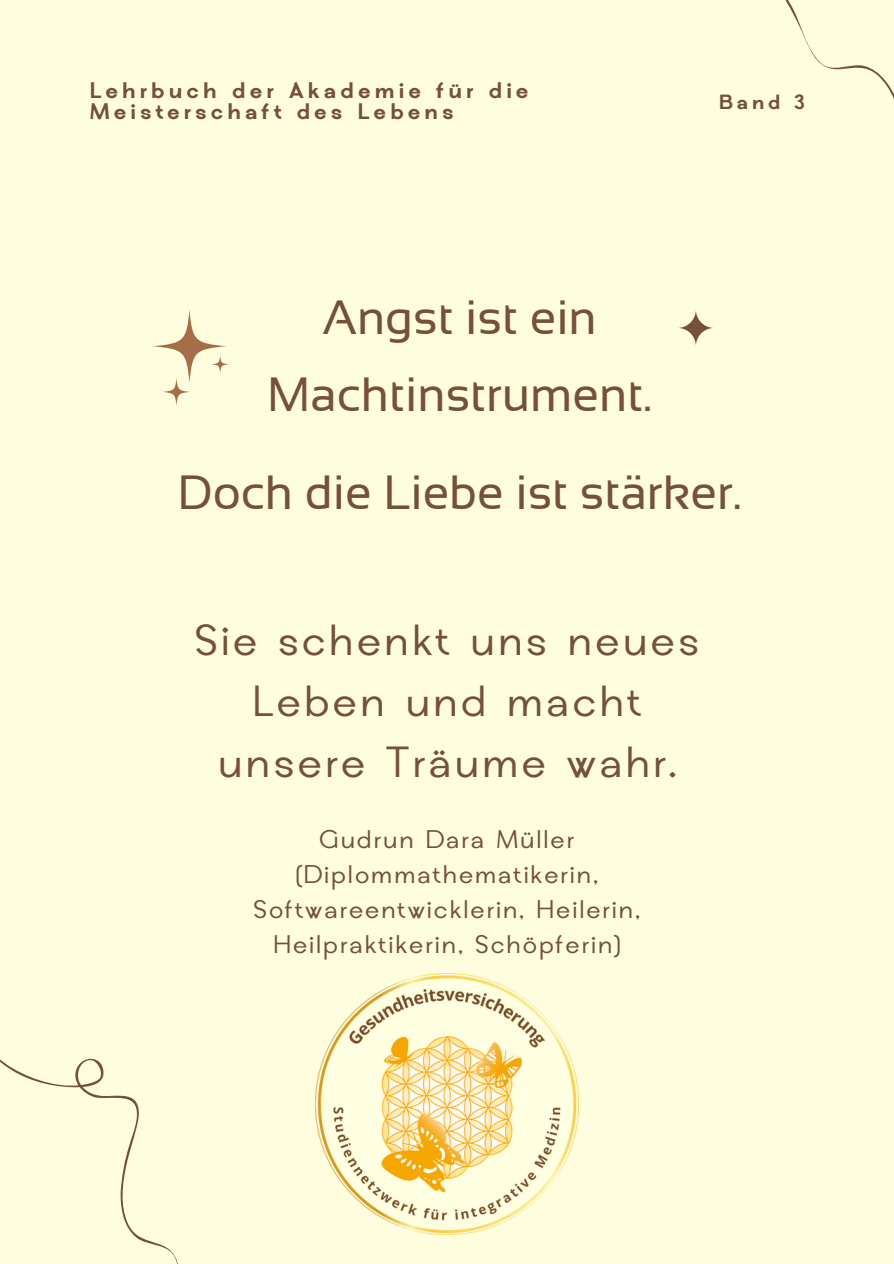
<style>
.page{position:relative;width:894px;height:1264px;background:#fff}
.page>*{position:absolute;margin:0;border:0;box-sizing:border-box;transform-origin:0 0}
.t1{font:48px/76.5px "Sansation";color:#765038;text-align:center}
.t2{font:43.5px/60.8px "Calmius Sans Low";letter-spacing:.05em;color:#765038;text-align:center}
.t3{font:25.5px/35px "Calmius Sans Low";letter-spacing:.05em;color:#765038;text-align:center}
.t4{font:700 22.5px/21.5px "Calmius Sans Low";letter-spacing:.15em;color:#765038}
.t5{font:700 20.55px "Calmius Sans Low";color:#765038}
</style>
<div class="page">
<div style="left:0;top:0;width:893px;height:1263px;background:#fefdde"></div>
<img style="left:314px;top:972px;width:265px;height:263px">
<svg style="left:152px;top:310px;width:74px;height:73px"></svg>
<svg style="left:162px;top:378px;width:28px;height:28px"></svg>
<svg style="left:211px;top:355px;width:18px;height:18px"></svg>
<svg style="left:677px;top:309px;width:37px;height:37px"></svg>
<svg style="left:0;top:1058px;width:178px;height:205px"></svg>
<svg style="left:785px;top:0;width:108px;height:97px"></svg>
<p class="t4" style="left:89px;top:79px;width:441px">Lehrbuch der Akademie für die<br>Meisterschaft des Lebens</p>
<h1 class="t5" style="left:718px;top:90px;width:87px">Band 3</h1>
<p class="t1" style="left:267px;top:279px;width:386px">Angst ist ein<br>Machtinstrument.</p>
<p class="t1" style="left:177px;top:454px;width:565px">Doch die Liebe ist stärker.</p>
<h1 class="t2" style="left:194px;top:609px;width:507px">Sie schenkt uns neues<br>Leben und macht unsere Träume wahr.</h1>
<p class="t3" style="left:253px;top:821px;width:388px">Gudrun Dara Müller (Diplommathematikerin,<br>Softwareentwicklerin, Heilerin,<br>Heilpraktikerin, Schöpferin)</p>
</div>
